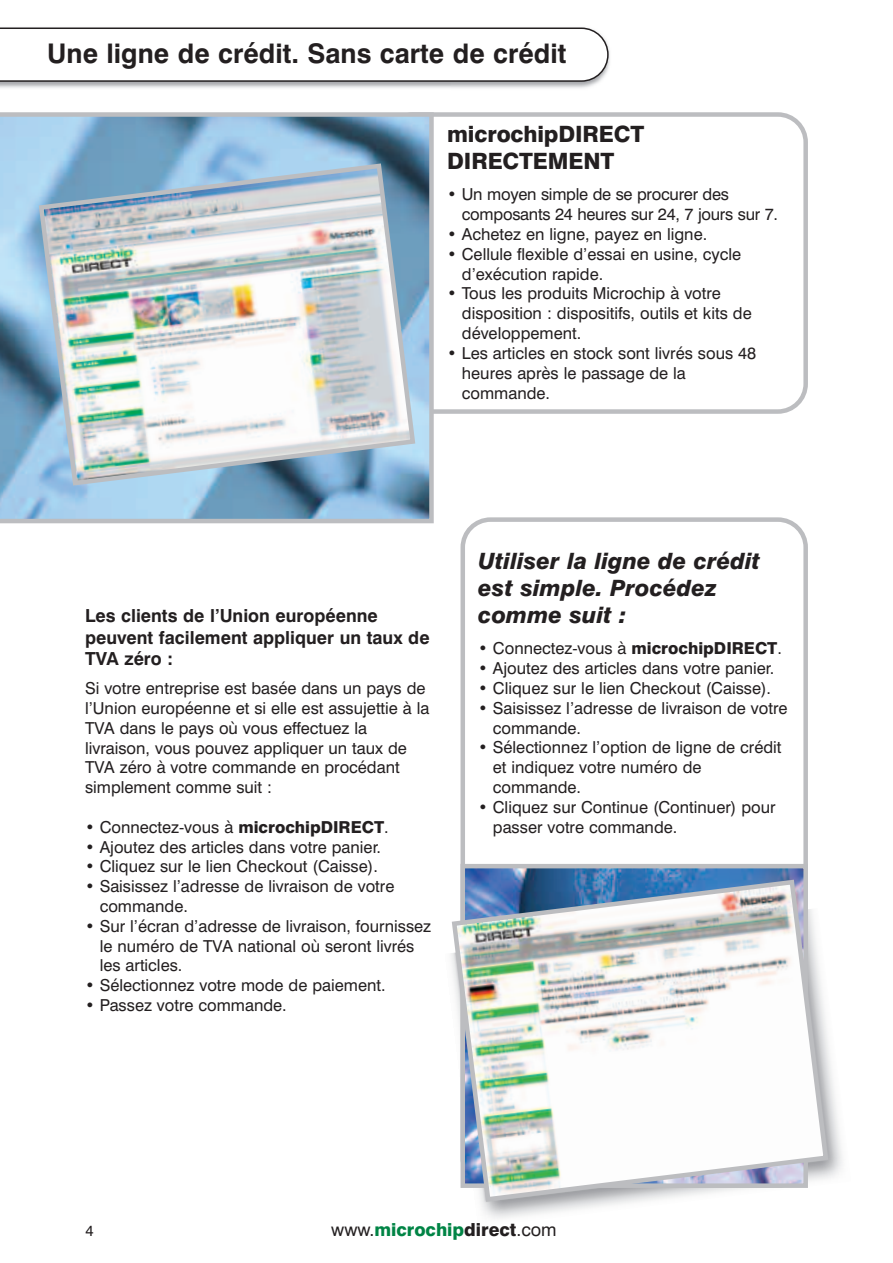
<style>
.page{position:relative;width:893px;height:1263px;background:#fff}
.page>*{position:absolute;margin:0;border:0;box-sizing:border-box;transform-origin:0 0}
.t1{font:700 27px "Swiss 721 BT";color:#231f20}
.t2{font:italic 800 22.5px/27px "Swiss 721 BT";color:#231f20}
.t3{font:800 22.5px/27px "Swiss 721 BT";letter-spacing:-.005em;color:#231f20}
.t4{font:700 18px/21.6px "Swiss 721 BT";color:#231f20}
.t5{font:800 18px "Swiss 721 BT";color:#008445}
.t6{font:16.5px/19.8px "Swiss 721 BT";color:#231f20}
.t7{font:15px "Swiss 721 BT";color:#231f20}
.s1{font-weight:800}
.s2{font-weight:400;color:#231f20}
.s3{color:#231f20}
</style>
<div class="page">
<svg style="left:0;top:28px;width:609px;height:54px"></svg>
<svg style="left:434px;top:112px;width:374px;height:302px"></svg>
<svg style="left:0;top:112px;width:434px;height:411px;background:#88afcb"></svg>
<svg style="left:460px;top:517px;width:348px;height:347px"></svg>
<img style="left:465px;top:869px;width:338px;height:8px">
<img style="left:36px;top:161px;width:382px;height:327px">
<img style="left:449px;top:877px;width:382px;height:327px">
<h1 class="t1" style="left:47px;top:44px;width:521px">Une ligne de crédit. Sans carte de crédit</h1>
<h2 class="t3" style="left:447px;top:123px;width:198px">microchipDIRECT<br>DIRECTEMENT</h2>
<p class="t6" style="left:462px;top:186px;width:318px;text-indent:-15px">• Un moyen simple de se procurer des composants 24 heures sur 24, 7 jours sur 7.</p>
<p class="t6" style="left:447px;top:226px;width:261px">• Achetez en ligne, payez en ligne.</p>
<p class="t6" style="left:462px;top:246px;width:281px;text-indent:-15px">• Cellule flexible d’essai en usine, cycle d’exécution rapide.</p>
<p class="t6" style="left:462px;top:285px;width:291px;text-indent:-15px">• Tous les produits Microchip à votre disposition : dispositifs, outils et kits de développement.</p>
<p class="t6" style="left:462px;top:345px;width:296px;text-indent:-15px">• Les articles en stock sont livrés sous 48 heures après le passage de la commande.</p>
<p class="t4" style="left:85px;top:607px;width:346px">Les clients de l’Union européenne peuvent facilement appliquer un taux de<br>TVA zéro :</p>
<p class="t6" style="left:85px;top:680px;width:346px">Si votre entreprise est basée dans un pays de l’Union européenne et si elle est assujettie à la TVA dans le pays où vous effectuez la livraison, vous pouvez appliquer un taux de TVA zéro à votre commande en procédant simplement comme suit :</p>
<p class="t6" style="left:85px;top:819px;width:305px">• Connectez-vous à <span class="s1">microchipDIRECT</span>.</p>
<p class="t6" style="left:85px;top:838px;width:298px">• Ajoutez des articles dans votre panier.</p>
<p class="t6" style="left:85px;top:858px;width:294px">• Cliquez sur le lien Checkout (Caisse).</p>
<p class="t6" style="left:100px;top:878px;width:296px;text-indent:-15px">• Saisissez l’adresse de livraison de votre commande.</p>
<p class="t6" style="left:100px;top:918px;width:333px;text-indent:-15px">• Sur l’écran d’adresse de livraison, fournissez le numéro de TVA national où seront livrés les articles.</p>
<p class="t6" style="left:85px;top:977px;width:302px">• Sélectionnez votre mode de paiement.</p>
<p class="t6" style="left:85px;top:997px;width:203px">• Passez votre commande.</p>
<h2 class="t2" style="left:478px;top:550px;width:283px">Utiliser la ligne de crédit est simple. Procédez comme suit :</h2>
<p class="t6" style="left:478px;top:640px;width:305px">• Connectez-vous à <span class="s1">microchipDIRECT</span>.</p>
<p class="t6" style="left:478px;top:660px;width:298px">• Ajoutez des articles dans votre panier.</p>
<p class="t6" style="left:478px;top:680px;width:294px">• Cliquez sur le lien Checkout (Caisse).</p>
<p class="t6" style="left:493px;top:700px;width:296px;text-indent:-15px">• Saisissez l’adresse de livraison de votre commande.</p>
<p class="t6" style="left:493px;top:739px;width:290px;text-indent:-15px">• Sélectionnez l’option de ligne de crédit et indiquez votre numéro de commande.</p>
<p class="t6" style="left:493px;top:799px;width:284px;text-indent:-15px">• Cliquez sur Continue (Continuer) pour passer votre commande.</p>
<p class="t7" style="left:85px;top:1225px;width:10px">4</p>
<p class="t5" style="left:331px;top:1222px;width:227px"><span class="s2">www.</span>microchip<span class="s3">direct</span><span class="s2">.com</span></p>
</div>
